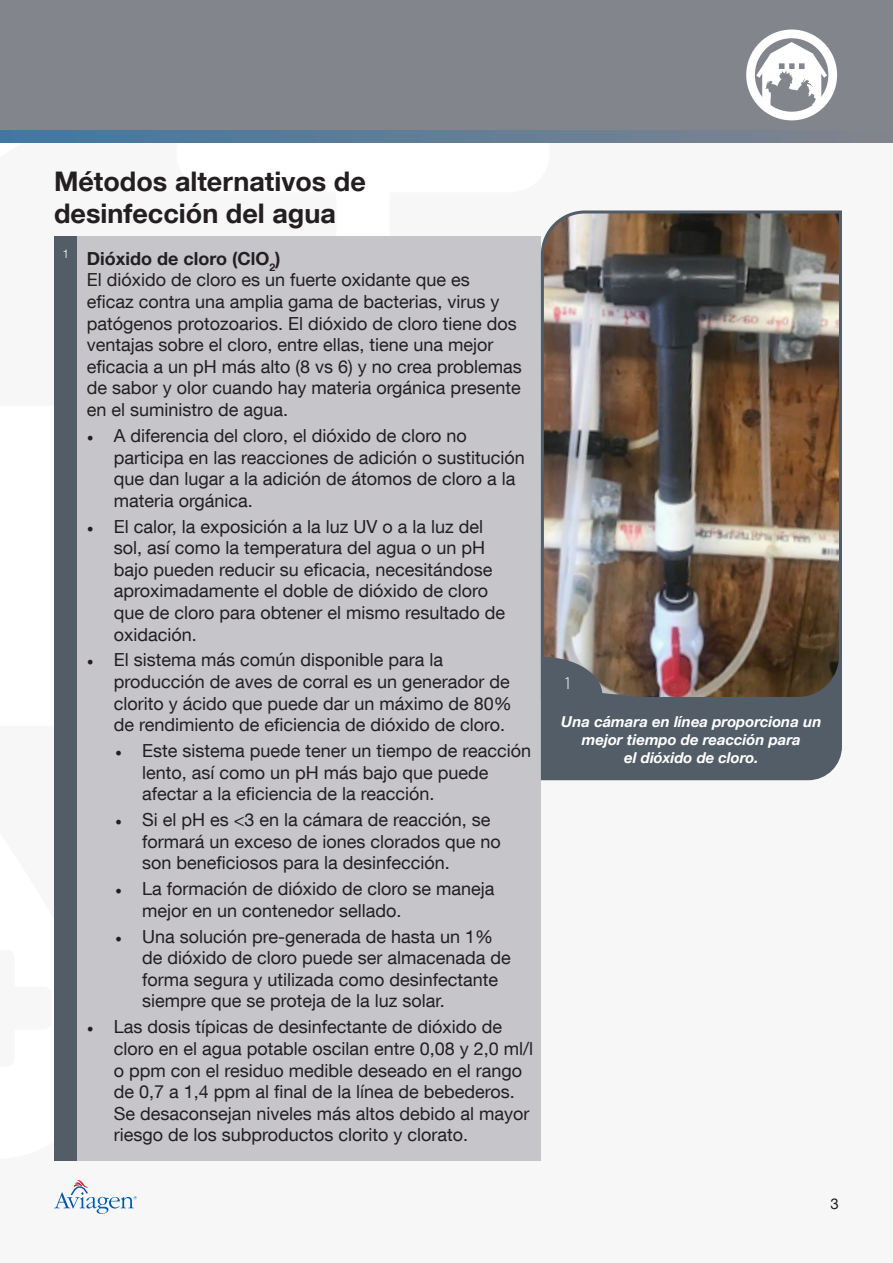
<style>
.page{position:relative;width:893px;height:1263px;background:#fff}
.page>*{position:absolute;margin:0;border:0;box-sizing:border-box;transform-origin:0 0}
.t1{font:700 27px/32.4px "Helvetica Neue LT Com";color:#231f20}
.t2{font:18px/21.6px "Helvetica Neue LT Com";color:#231f20}
.t3{font:300 18px "Myriad Pro";color:#fff}
.t4{font:italic 700 15px/18px "Helvetica Neue LT Com";color:#fff;text-align:center}
.t5{font:15px "Helvetica Neue LT Com";color:#231f20}
.t6{font:300 12px "Helvetica Neue LT Com";color:#fff}
.s1{font-weight:700}
.s2{font-family:"Minion Pro"}
</style>
<div class="page">
<svg style="left:54px;top:1180px;width:83px;height:34px"></svg>
<div style="left:54px;top:237px;width:24px;height:924px;background:#525d67"></div>
<div style="left:77px;top:237px;width:464px;height:924px;background:#c5c5ca"></div>
<div style="left:0;top:0;width:893px;height:143px;background:#83858d"></div>
<svg style="left:0;top:131px;width:767px;height:12px;background:#5c7c98"></svg>
<div style="left:746px;top:30px;width:91px;height:90px;border:9px solid #fff;border-radius:50%"></div>
<svg style="left:756px;top:42px;width:71px;height:63px"></svg>
<div style="left:540px;top:701px;width:302px;height:80px;background:#525d67"></div>
<img style="left:539px;top:210px;width:303px;height:491px">
<svg style="left:543px;top:657px;width:59px;height:40px;background:#60676e"></svg>
<h1 class="t1" style="left:54px;top:164px;width:313px">Métodos alternativos de desinfección del agua</h1>
<p class="t2" style="left:87px;top:247px;width:437px"><span class="s1">Dióxido de cloro (ClO</span><sub>2</sub><span class="s1">)<br></span>El dióxido de cloro es un fuerte oxidante que es<br>eficaz contra una amplia gama de bacterias, virus y patógenos protozoarios. El dióxido de cloro tiene dos ventajas sobre el cloro, entre ellas, tiene una mejor eficacia a un pH más alto (8 vs 6) y no crea problemas de sabor y olor cuando hay materia orgánica presente en el suministro de agua.</p>
<p class="t2" style="left:114px;top:424px;width:413px;text-indent:-27px"><span class="s2">•</span> A diferencia del cloro, el dióxido de cloro no participa en las reacciones de adición o sustitución que dan lugar a la adición de átomos de cloro a la materia orgánica.</p>
<p class="t2" style="left:114px;top:515px;width:393px;text-indent:-27px"><span class="s2">•</span> El calor, la exposición a la luz UV o a la luz del sol, así como la temperatura del agua o un pH bajo pueden reducir su eficacia, necesitándose aproximadamente el doble de dióxido de cloro que de cloro para obtener el mismo resultado de oxidación.</p>
<p class="t2" style="left:114px;top:649px;width:400px;text-indent:-27px"><span class="s2">•</span> El sistema más común disponible para la producción de aves de corral es un generador de clorito y ácido que puede dar un máximo de 80% de rendimiento de eficiencia de dióxido de cloro.</p>
<p class="t2" style="left:142px;top:739px;width:391px;text-indent:-27px"><span class="s2">•</span> Este sistema puede tener un tiempo de reacción lento, así como un pH más bajo que puede afectar a la eficiencia de la reacción.</p>
<p class="t2" style="left:142px;top:808px;width:360px;text-indent:-27px"><span class="s2">•</span> Si el pH es &lt;3 en la cámara de reacción, se formará un exceso de iones clorados que no son beneficiosos para la desinfección.</p>
<p class="t2" style="left:142px;top:877px;width:354px;text-indent:-27px"><span class="s2">•</span> La formación de dióxido de cloro se maneja mejor en un contenedor sellado.</p>
<p class="t2" style="left:142px;top:925px;width:370px;text-indent:-27px"><span class="s2">•</span> Una solución pre-generada de hasta un 1% de dióxido de cloro puede ser almacenada de forma segura y utilizada como desinfectante siempre que se proteja de la luz solar.</p>
<p class="t2" style="left:114px;top:1016px;width:421px;text-indent:-27px"><span class="s2">•</span> Las dosis típicas de desinfectante de dióxido de cloro en el agua potable oscilan entre 0,08 y 2,0 ml/l o ppm con el residuo medible deseado en el rango de 0,7 a 1,4 ppm al final de la línea de bebederos.<br>Se desaconsejan niveles más altos debido al mayor riesgo de los subproductos clorito y clorato.</p>
<p class="t6" style="left:63px;top:247px;width:8px">1</p>
<p class="t3" style="left:564px;top:672px;width:10px">1</p>
<p class="t4" style="left:561px;top:712px;width:262px">Una cámara en línea proporciona un mejor tiempo de reacción para<br>el dióxido de cloro.</p>
<p class="t5" style="left:831px;top:1194px;width:10px">3</p>
</div>
